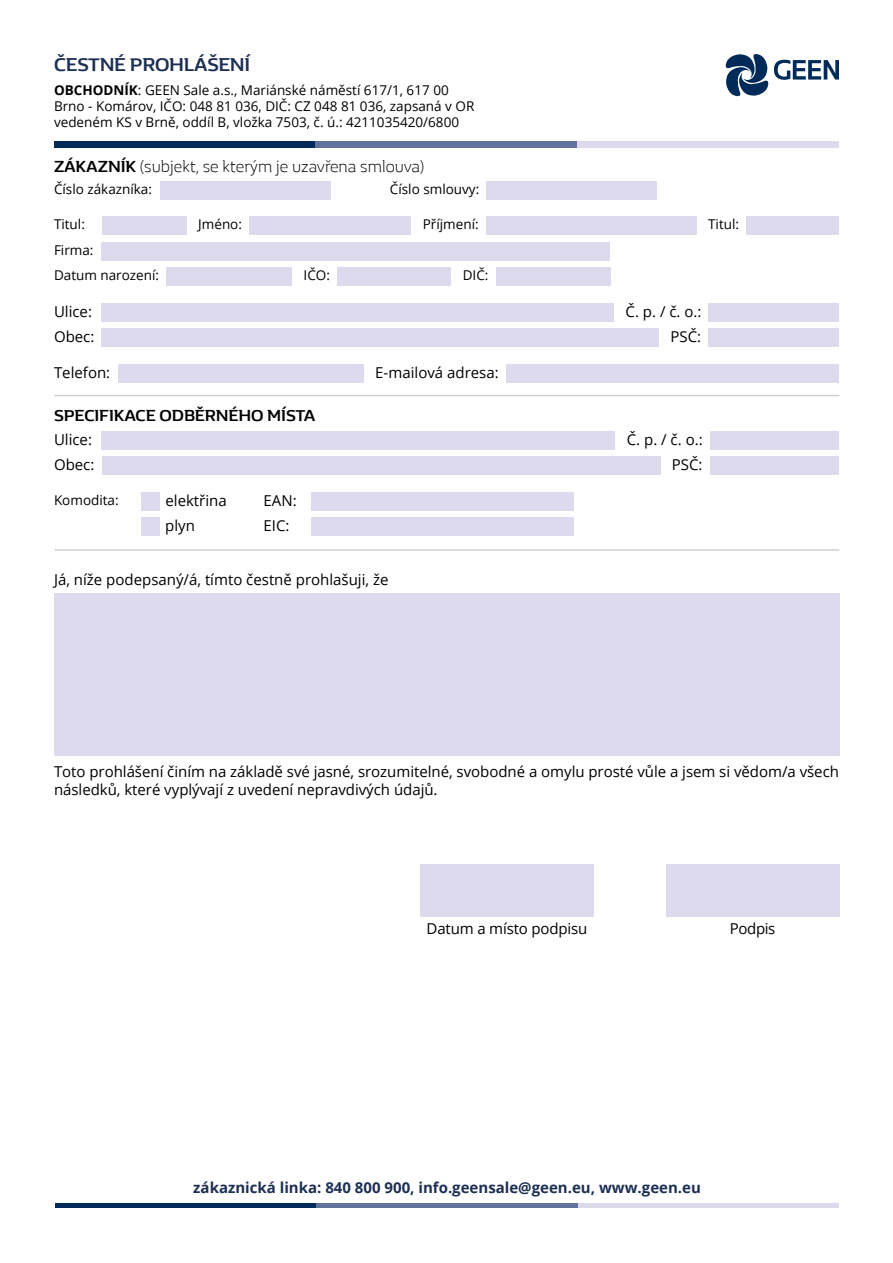
<style>
.page{position:relative;width:893px;height:1263px;background:#fff}
.page>*{position:absolute;margin:0;border:0;box-sizing:border-box;transform-origin:0 0}
.t1{font:700 19.2px "Renault Life";letter-spacing:-.01em;color:#1d2f53}
.t2{font:300 16.5px "Renault Life";color:#000}
.t3{font:700 16.5px "Renault Life";color:#000}
.t4{font:15px/25.2px "Open Sans";color:#000}
.t5{font:700 15px "Open Sans";color:#1d2f53}
.t6{font:13.5px/16.2px "Open Sans";color:#000}
.s1{font-weight:700}
</style>
<div class="page">
<svg style="left:725px;top:54px;width:114px;height:43px"></svg>
<div style="left:54px;top:142px;width:262px;height:6px;background:#002b58"></div>
<div style="left:577px;top:142px;width:262px;height:6px;background:#dddaee"></div>
<div style="left:316px;top:142px;width:261px;height:6px;background:#62729d"></div>
<div style="left:102px;top:303px;width:512px;height:18px;background:#dddaee"></div>
<div style="left:102px;top:328px;width:557px;height:19px;background:#dddaee"></div>
<div style="left:118px;top:364px;width:246px;height:19px;background:#dddaee"></div>
<div style="left:506px;top:364px;width:333px;height:19px;background:#dddaee"></div>
<div style="left:709px;top:303px;width:130px;height:18px;background:#dddaee"></div>
<div style="left:708px;top:328px;width:131px;height:19px;background:#dddaee"></div>
<div style="left:102px;top:217px;width:85px;height:18px;background:#dddaee"></div>
<div style="left:249px;top:217px;width:162px;height:18px;background:#dddaee"></div>
<div style="left:486px;top:217px;width:210px;height:18px;background:#dddaee"></div>
<div style="left:746px;top:217px;width:93px;height:18px;background:#dddaee"></div>
<div style="left:102px;top:242px;width:508px;height:18px;background:#dddaee"></div>
<div style="left:338px;top:267px;width:113px;height:18px;background:#dddaee"></div>
<div style="left:496px;top:267px;width:114px;height:18px;background:#dddaee"></div>
<div style="left:166px;top:267px;width:126px;height:18px;background:#dddaee"></div>
<div style="left:160px;top:181px;width:170px;height:18px;background:#dddaee"></div>
<div style="left:486px;top:181px;width:170px;height:18px;background:#dddaee"></div>
<hr style="left:54px;top:395px;width:785px;height:1px;background:#d0d0d0">
<div style="left:102px;top:431px;width:513px;height:18px;background:#dddaee"></div>
<div style="left:102px;top:456px;width:558px;height:18px;background:#dddaee"></div>
<div style="left:710px;top:431px;width:129px;height:18px;background:#dddaee"></div>
<div style="left:710px;top:456px;width:129px;height:18px;background:#dddaee"></div>
<div style="left:142px;top:492px;width:18px;height:18px;background:#dddaee"></div>
<div style="left:142px;top:517px;width:18px;height:18px;background:#dddaee"></div>
<div style="left:311px;top:492px;width:263px;height:18px;background:#dddaee"></div>
<div style="left:311px;top:517px;width:263px;height:19px;background:#dddaee"></div>
<hr style="left:54px;top:549px;width:785px;height:2px;background:#d0d0d0">
<div style="left:55px;top:1203px;width:261px;height:5px;background:#002b58"></div>
<div style="left:577px;top:1203px;width:262px;height:5px;background:#dddaee"></div>
<div style="left:316px;top:1203px;width:261px;height:5px;background:#62729d"></div>
<div style="left:420px;top:865px;width:174px;height:52px;background:#dddaee"></div>
<div style="left:666px;top:865px;width:173px;height:52px;background:#dddaee"></div>
<div style="left:54px;top:593px;width:785px;height:163px;background:#dddaee"></div>
<p class="t1" style="left:54px;top:52px;width:197px">ČESTNÉ PROHLÁŠENÍ</p>
<p class="t6" style="left:54px;top:81px;width:422px"><span class="s1">OBCHODNÍK</span>: GEEN Sale a.s., Mariánské náměstí 617/1, 617 00<br>Brno - Komárov, IČO: 048 81 036, DIČ: CZ 048 81 036, zapsaná v OR vedeném KS v Brně, oddíl B, vložka 7503, č. ú.: 4211035420/6800</p>
<p class="t2" style="left:54px;top:155px;width:372px"><span class="s1">ZÁKAZNÍK</span> (subjekt, se kterým je uzavřena smlouva)</p>
<p class="t6" style="left:54px;top:180px;width:100px">Číslo zákazníka:</p>
<p class="t6" style="left:390px;top:180px;width:91px">Číslo smlouvy:</p>
<p class="t6" style="left:54px;top:216px;width:32px">Titul:</p>
<p class="t6" style="left:198px;top:216px;width:45px">Jméno:</p>
<p class="t6" style="left:423px;top:216px;width:57px">Příjmení:</p>
<p class="t6" style="left:708px;top:216px;width:32px">Titul:</p>
<p class="t6" style="left:54px;top:241px;width:41px">Firma:</p>
<p class="t6" style="left:304px;top:267px;width:28px">IČO:</p>
<p class="t6" style="left:463px;top:267px;width:27px">DIČ:</p>
<p class="t6" style="left:54px;top:267px;width:107px">Datum narození:</p>
<p class="t4" style="left:54px;top:298px;width:40px">Ulice:</p>
<p class="t4" style="left:626px;top:299px;width:77px">Č. p. / č. o.:</p>
<p class="t4" style="left:54px;top:324px;width:42px">Obec:</p>
<p class="t4" style="left:54px;top:360px;width:58px">Telefon:</p>
<p class="t4" style="left:375px;top:360px;width:125px">E-mailová adresa:</p>
<p class="t4" style="left:670px;top:324px;width:32px">PSČ:</p>
<p class="t3" style="left:54px;top:404px;width:263px">SPECIFIKACE ODBĚRNÉHO MÍSTA</p>
<p class="t4" style="left:54px;top:426px;width:40px">Ulice:</p>
<p class="t4" style="left:627px;top:426px;width:77px">Č. p. / č. o.:</p>
<p class="t4" style="left:54px;top:452px;width:42px">Obec:</p>
<p class="t4" style="left:672px;top:452px;width:32px">PSČ:</p>
<p class="t4" style="left:165px;top:488px;width:63px">elektřina plyn</p>
<p class="t6" style="left:54px;top:492px;width:66px">Komodita:</p>
<p class="t4" style="left:264px;top:487px;width:35px">EAN:<br>EIC:</p>
<p class="t4" style="left:54px;top:566px;width:336px">Já, níže podepsaný/á, tímto čestně prohlašuji, že</p>
<p class="t4" style="left:54px;top:762px;width:786px;line-height:18px">Toto prohlášení činím na základě své jasné, srozumitelné, svobodné a omylu prosté vůle a jsem si vědom/a všech následků, které vyplývají z uvedení nepravdivých údajů.</p>
<p class="t4" style="left:427px;top:915px;width:162px">Datum a místo podpisu</p>
<p class="t4" style="left:730px;top:915px;width:47px">Podpis</p>
<p class="t5" style="left:193px;top:1177px;width:509px">zákaznická linka: 840 800 900, info.geensale@geen.eu, www.geen.eu</p>
</div>
